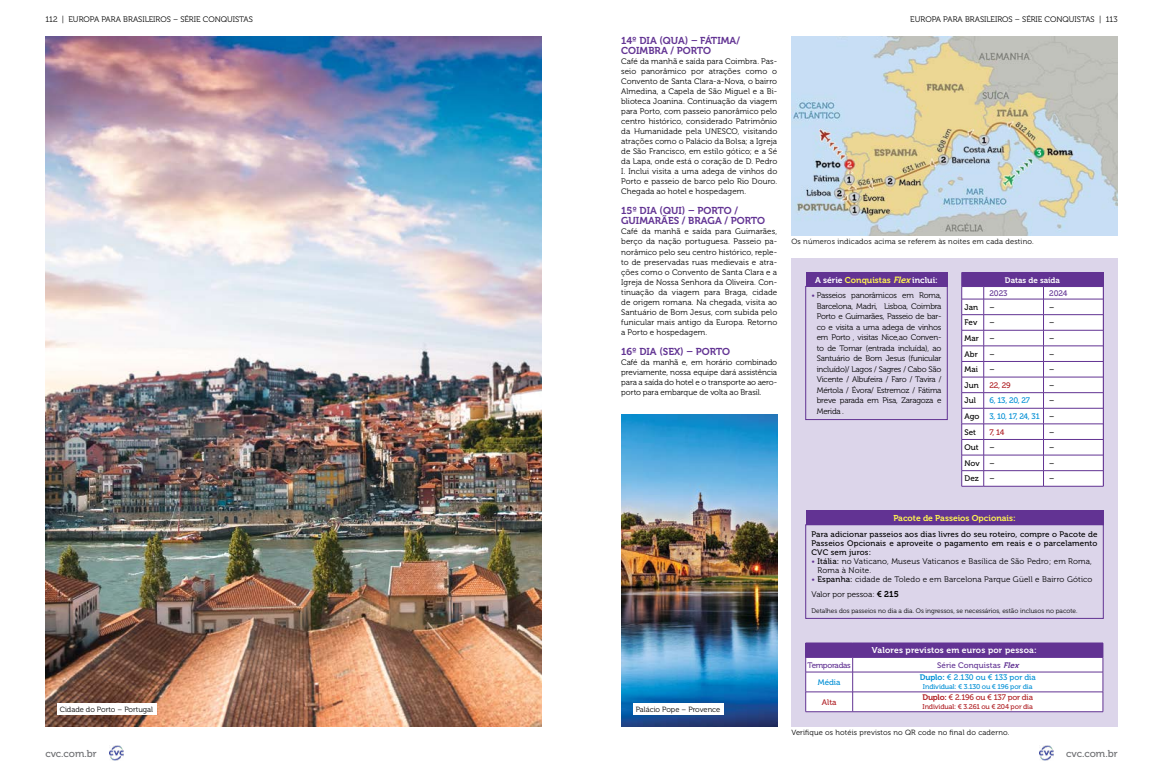
<style>
.page{position:relative;width:1163px;height:780px;background:#fff}
.page>*{position:absolute;margin:0;border:0;box-sizing:border-box;transform-origin:0 0}
.t1{font:10px/10px "Museo 700";color:#623393}
.t2{font:10px "Museo 500";color:#6d6e71}
.t3{font:8.5px "Museo 700";letter-spacing:.005em;color:#fff}
.t4{font:8.5px "Museo 700";color:#fff450}
.t5{font:8px/10px "Museo 300";color:#000;text-align:justify}
.t6{font:8px/9px "Museo 500";letter-spacing:.015em;color:#000;text-align:justify}
.t7{font:8px/9px "Museo 300";letter-spacing:.02em;color:#000}
.t8{font:8px/15.6px "Museo 500";color:#008fd5;text-align:justify}
.t9{font:8px "Museo 500";letter-spacing:-.02em;color:#af1e23}
.t10{font:8px "Museo 500";color:#623393}
.t11{font:8px "Museo 700";color:#fff}
.t12{font:8px "Museo 500";letter-spacing:-.04em;color:#623393}
.t13{font:7.5px "Museo 300";letter-spacing:.02em;color:#000}
.t14{font:7.5px "Museo 300";color:#000}
.t15{font:7px "Museo 500";letter-spacing:-.015em;color:#008fd5}
.t16{font:7px "Museo 500";letter-spacing:-.015em;color:#af1e23}
.t17{font:6.5px "Museo 300";color:#000}
.s1{color:#000}
.s2{color:#fff450}
.s3{font-style:italic;font-size:9px;color:#fff450}
.s4{color:#623393}
.s5{font-family:"Museo 500"}
.s6{font-family:"Museo 700";font-size:8.5px}
.s7{font-family:"Museo 700";font-style:italic}
.s8{font-family:"Museo 700"}
</style>
<div class="page">
<img style="left:109px;top:745px;width:14px;height:15px">
<img style="left:1039px;top:745px;width:14px;height:15px">
<img style="left:45px;top:37px;width:496px;height:689px">
<div style="left:57px;top:702px;width:99px;height:12px;background:#fff"></div>
<div style="left:791px;top:258px;width:326px;height:468px;background:#dcd5ea"></div>
<div style="left:805px;top:286px;width:142px;height:133px;border:1px solid #623393"></div>
<div style="left:805px;top:272px;width:142px;height:14px;background:#623393"></div>
<div style="left:805px;top:510px;width:298px;height:15px;background:#623393"></div>
<div style="left:805px;top:524px;width:298px;height:94px;border:1px solid #623393"></div>
<img style="left:791px;top:37px;width:326px;height:198px">
<svg style="left:961px;top:272px;width:142px;height:215px;background:#e7e0ee"></svg>
<hr style="left:983px;top:486px;width:60px;height:1px;background:#623393">
<hr style="left:1043px;top:486px;width:60px;height:1px;background:#623393">
<img style="left:621px;top:414px;width:156px;height:312px">
<div style="left:632px;top:703px;width:91px;height:12px;background:#fff"></div>
<hr style="left:805px;top:642px;width:47px;height:1px;background:#623393">
<hr style="left:852px;top:642px;width:250px;height:1px;background:#623393">
<hr style="left:805px;top:711px;width:47px;height:1px;background:#623393">
<svg style="left:805px;top:643px;width:298px;height:68px;background:#d6cae3"></svg>
<hr style="left:852px;top:711px;width:250px;height:1px;background:#623393">
<p class="t5" style="left:45px;top:14px;width:209px">112 | EUROPA PARA BRASILEIROS – SÉRIE CONQUISTAS</p>
<p class="t5" style="left:910px;top:14px;width:209px">EUROPA PARA BRASILEIROS – SÉRIE CONQUISTAS | 113</p>
<p class="t14" style="left:60px;top:705px;width:95px">Cidade do Porto – Portugal</p>
<p class="t1" style="left:621px;top:36px;width:120px">14º DIA (QUA) – FÁTIMA/<br>COIMBRA / PORTO</p>
<p class="t5" style="left:621px;top:57px;width:157px">Café da manhã e saída para Coimbra. Pas&shy;seio panorâmico por atrações como o Convento de Santa Clara-a-Nova, o bairro Almedina, a Capela de São Miguel e a Bi&shy;blioteca Joanina. Continuação da viagem para Porto, com passeio panorâmico pelo centro histórico, considerado Patrimônio da Humanidade pela UNESCO, visitando atrações como o Palácio da Bolsa; a Igreja de São Francisco, em estilo gótico; e a Sé da Lapa, onde está o coração de D. Pedro I. Inclui visita a uma adega de vinhos do Porto e passeio de barco pelo Rio Douro.<br>Chegada ao hotel e hospedagem.</p>
<p class="t1" style="left:621px;top:206px;width:145px">15º DIA (QUI) – PORTO /<br>GUIMARÃES / BRAGA / PORTO</p>
<p class="t5" style="left:621px;top:227px;width:157px">Café da manhã e saída para Guimarães, berço da nação portuguesa. Passeio pa&shy;norâmico pelo seu centro histórico, reple&shy;to de preservadas ruas medievais e atra&shy;ções como o Convento de Santa Clara e a Igreja de Nossa Senhora da Oliveira. Con&shy;tinuação da viagem para Braga, cidade de origem romana. Na chegada, visita ao Santuário de Bom Jesus, com subida pelo funicular mais antigo da Europa. Retorno a Porto e hospedagem.</p>
<p class="t1" style="left:621px;top:346px;width:110px">16º DIA (SEX) – PORTO</p>
<p class="t5" style="left:621px;top:357px;width:157px">Café da manhã e, em horário combinado previamente, nossa equipe dará assistência para a saída do hotel e o transporte ao aero&shy;porto para embarque de volta ao Brasil.</p>
<p class="t14" style="left:635px;top:705px;width:86px">Palácio Pope – Provence</p>
<p class="t13" style="left:791px;top:237px;width:244px">Os números indicados acima se referem às noites em cada destino.</p>
<p class="t11" style="left:1004px;top:275px;width:57px">Datas de saída</p>
<p class="t10" style="left:989px;top:288px;width:20px">2023</p>
<p class="t10" style="left:1048px;top:288px;width:20px">2024</p>
<p class="t6" style="left:964px;top:303px;width:15px">Jan</p>
<p class="t6" style="left:989px;top:303px;width:7px">–</p>
<p class="t6" style="left:1048px;top:303px;width:7px">–</p>
<p class="t6" style="left:964px;top:318px;width:14px">Fev</p>
<p class="t6" style="left:989px;top:318px;width:7px">–</p>
<p class="t6" style="left:1048px;top:318px;width:7px">–</p>
<p class="t6" style="left:964px;top:334px;width:16px">Mar</p>
<p class="t6" style="left:989px;top:334px;width:7px">–</p>
<p class="t6" style="left:1048px;top:334px;width:7px">–</p>
<p class="t6" style="left:964px;top:349px;width:15px">Abr</p>
<p class="t6" style="left:989px;top:349px;width:7px">–</p>
<p class="t6" style="left:1048px;top:349px;width:7px">–</p>
<p class="t6" style="left:964px;top:365px;width:15px">Mai</p>
<p class="t6" style="left:989px;top:365px;width:7px">–</p>
<p class="t6" style="left:1048px;top:365px;width:7px">–</p>
<p class="t6" style="left:964px;top:381px;width:16px">Jun</p>
<p class="t9" style="left:989px;top:381px;width:23px">22, 29</p>
<p class="t6" style="left:1048px;top:381px;width:7px">–</p>
<p class="t6" style="left:964px;top:396px;width:13px">Jul</p>
<p class="t8" style="left:989px;top:393px;width:42px">6, 13, 20, 27</p>
<p class="t8" style="left:964px;top:393px;width:91px;text-indent:85px"><span class="s1">– Ago</span> 3, 10, 17, 24, 31 <span class="s1">– Set</span></p>
<p class="t3" style="left:815px;top:275px;width:124px">A série <span class="s2">Conquistas</span> <span class="s3">Flex</span>inclui:</p>
<p class="t5" style="left:816px;top:290px;width:126px;line-height:10.5px;text-indent:-5px"><span class="s4">•</span> Passeios panorâmicos em Roma, Barcelona, Madri, Lisboa, Coimbra Porto e Guimarães, Passeio de bar&shy;co e visita a uma adega de vinhos em Porto , visitas Nice,ao Conven&shy;to de Tomar (entrada incluída), ao Santuário de Bom Jesus (funicular incluído)/ Lagos / Sagres / Cabo São Vicente / Albufeira / Faro / Tavira / Mértola / Évora/ Estremoz / Fátima breve parada em Pisa, Zaragoza e Merida .</p>
<p class="t9" style="left:989px;top:427px;width:16px">7, 14</p>
<p class="t6" style="left:1048px;top:427px;width:7px">–</p>
<p class="t6" style="left:964px;top:443px;width:16px">Out</p>
<p class="t6" style="left:989px;top:443px;width:7px">–</p>
<p class="t6" style="left:1048px;top:443px;width:7px">–</p>
<p class="t6" style="left:964px;top:458px;width:32px">Nov –</p>
<p class="t6" style="left:1048px;top:458px;width:7px">–</p>
<p class="t6" style="left:964px;top:474px;width:16px">Dez</p>
<p class="t6" style="left:989px;top:474px;width:7px">–</p>
<p class="t6" style="left:1048px;top:474px;width:7px">–</p>
<p class="t4" style="left:893px;top:513px;width:124px">Pacote de Passeios Opcionais:</p>
<p class="t6" style="left:811px;top:529px;width:287px">Para adicionar passeios aos dias livres do seu roteiro, compre o Pacote de Passeios Opcionais e aproveite o pagamento em reais e o parcelamento CVC sem juros:</p>
<p class="t7" style="left:817px;top:556px;width:276px;text-indent:-6px"><span class="s4">•</span> <span class="s5">Itália:</span> no Vaticano, Museus Vaticanos e Basílica de São Pedro; em Roma,<br>Roma à Noite.</p>
<p class="t7" style="left:811px;top:571px;width:282px;line-height:15.5px"><span class="s4">•</span> <span class="s5">Espanha:</span> cidade de Toledo e em Barcelona Parque Güell e Bairro Gótico<br>Valor por pessoa: <span class="s6">€ 215</span></p>
<p class="t17" style="left:811px;top:607px;width:267px">Detalhes dos passeios no dia a dia. Os ingressos, se necessários, estão inclusos no pacote.</p>
<p class="t3" style="left:871px;top:645px;width:166px">Valores previstos em euros por pessoa:</p>
<p class="t12" style="left:807px;top:660px;width:45px">Temporadas</p>
<p class="t10" style="left:936px;top:660px;width:85px">Série Conquistas <span class="s7">Flex</span></p>
<p class="t8" style="left:817px;top:674px;width:24px">Média</p>
<p class="t8" style="left:919px;top:670px;width:118px"><span class="s8">Duplo:</span> € 2.130 ou € 133 por dia</p>
<p class="t15" style="left:922px;top:683px;width:111px">Individual: € 3.130 ou € 196 por dia</p>
<p class="t9" style="left:922px;top:693px;width:112px"><span class="s8">Duplo:</span> € 2.196 ou € 137 por dia</p>
<p class="t16" style="left:922px;top:703px;width:112px">Individual: € 3.261 ou € 204 por dia</p>
<p class="t13" style="left:791px;top:728px;width:219px">Verifique os hotéis previstos no QR code no final do caderno.</p>
<p class="t9" style="left:821px;top:697px;width:16px">Alta</p>
<p class="t2" style="left:45px;top:747px;width:53px">cvc.com.br</p>
<p class="t2" style="left:1066px;top:747px;width:53px">cvc.com.br</p>
</div>
